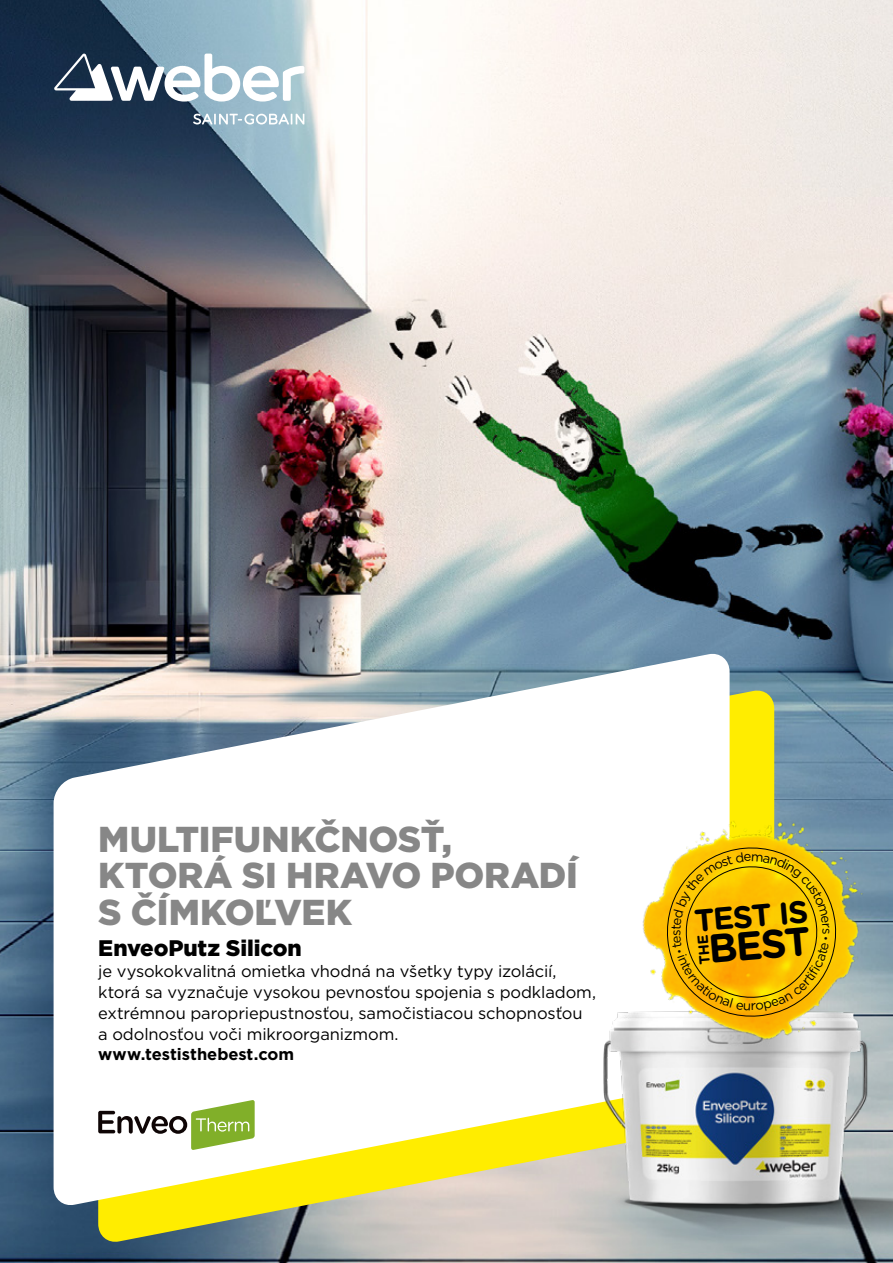
<style>
.page{position:relative;width:893px;height:1263px;background:#fff}
.page>*{position:absolute;margin:0;border:0;box-sizing:border-box;transform-origin:0 0}
.t1{font:700 40.2px "Gotham Rounded";color:#000}
.t2{font:900 36px/36.8px "Gotham";letter-spacing:-.005em;color:#878787}
.t3{font:700 31.5px "Gotham Rounded";color:#000}
.t4{font:900 22.5px "Gotham";letter-spacing:-.005em;color:#000}
.t5{font:16.5px/21px "Gotham";letter-spacing:-.005em;color:#000}
.t6{font:700 16.5px "Gotham";letter-spacing:-.005em;color:#000}
.t7{font:13.2px "Gotham";color:#000}
</style>
<div class="page">
<img style="left:0;top:0;width:893px;height:1263px">
<svg style="left:98px;top:687px;width:676px;height:558px;background:#c6c275"></svg>
<svg style="left:54px;top:650px;width:676px;height:559px"></svg>
<svg style="left:98px;top:1100px;width:157px;height:50px"></svg>
<img style="left:591px;top:1179px;width:302px;height:56px">
<img style="left:588px;top:995px;width:289px;height:222px">
<img style="left:616px;top:804px;width:277px;height:270px">
<svg style="left:193px;top:114px;width:111px;height:10px"></svg>
<svg style="left:54px;top:54px;width:250px;height:48px"></svg>
<svg style="left:663px;top:843px;width:176px;height:178px;background:#f0be16"></svg>
<h2 class="t2" style="left:98px;top:820px;width:481px">MULTIFUNKČNOSŤ,<br>KTORÁ SI HRAVO PORADÍ<br>S ČÍMKOĽVEK</h2>
<h3 class="t4" style="left:98px;top:933px;width:205px">EnveoPutz Silicon</h3>
<p class="t5" style="left:98px;top:961px;width:499px">je vysokokvalitná omietka vhodná na všetky typy izolácií, ktorá sa vyznačuje vysokou pevnosťou spojenia s podkladom, extrémnou paropriepustnosťou, samočistiacou schopnosťou a odolnosťou voči mikroorganizmom.</p>
<p class="t6" style="left:98px;top:1043px;width:197px">www.testisthebest.com</p>
<p class="t7" style="left:667px;top:936px;width:8px;rotate:-90deg">s</p>
<h3 class="t3" style="left:692px;top:898px;width:116px;rotate:-5deg">TEST IS</h3>
<h1 class="t1" style="left:706px;top:920px;width:104px;rotate:-5deg">BEST</h1>
</div>
